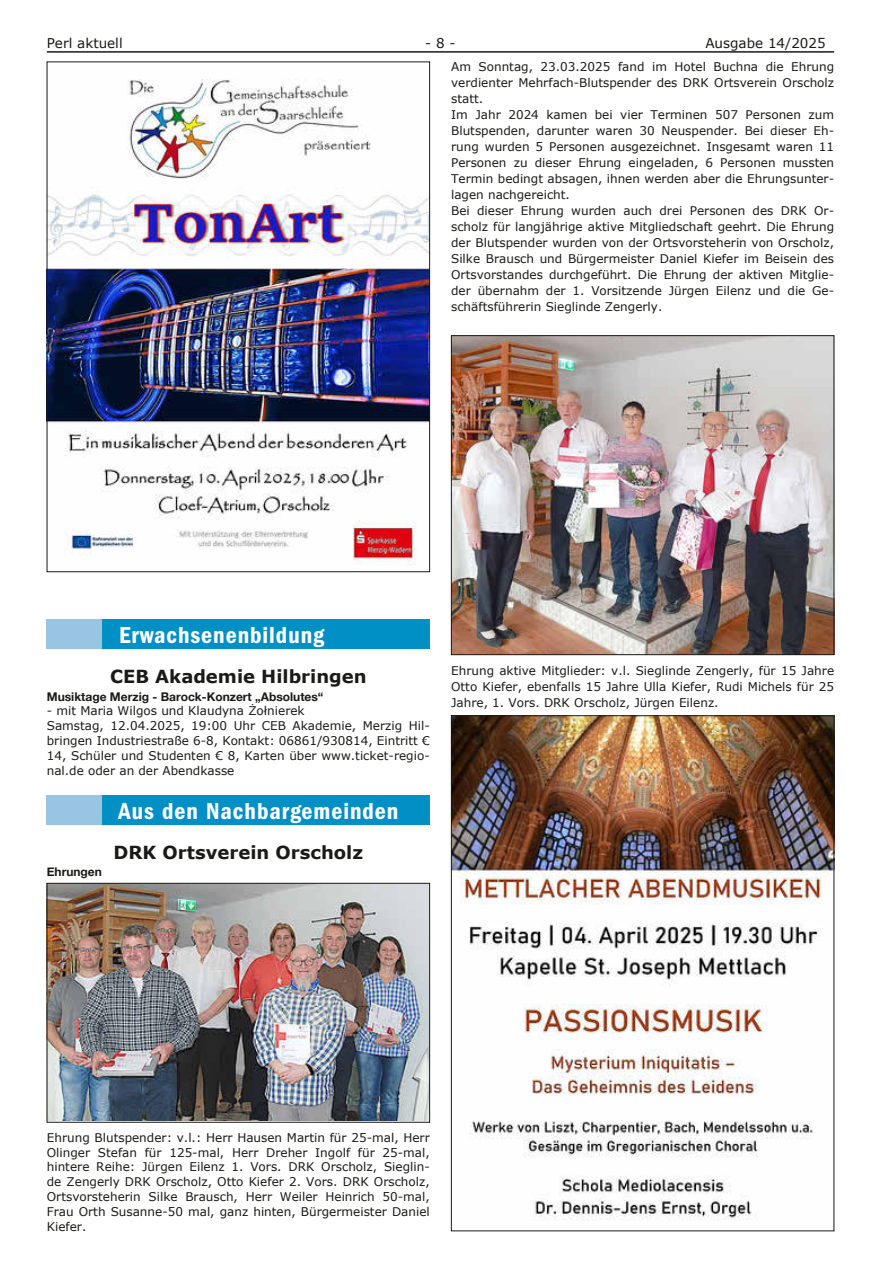
<style>
.page{position:relative;width:881px;height:1263px;background:#fff}
.page>*{position:absolute;margin:0;border:0;box-sizing:border-box;transform-origin:0 0}
.t1{font:600 condensed 24px "Franklin Gothic LT";letter-spacing:.04em;color:#fff}
.t2{font:700 18px "Verdana";color:#1a1a18}
.t3{font:13.5px "Verdana";color:#1a1a18}
.t4{font:12px/16px "Verdana";color:#1a1a18}
.t5{font:700 12px "Helvetica Neue";color:#1a1a18}
</style>
<div class="page">
<hr style="left:47px;top:51px;width:786px;height:2px;background:#1a1a18">
<img style="left:453px;top:337px;width:378px;height:316px">
<div style="left:451px;top:335px;width:382px;height:320px;border:1px solid #1a1a18"></div>
<img style="left:453px;top:717px;width:378px;height:504px">
<img style="left:49px;top:79px;width:378px;height:486px">
<div style="left:102px;top:619px;width:327px;height:30px;background:#0190c6"></div>
<div style="left:47px;top:619px;width:55px;height:30px;background:#99c4e3"></div>
<div style="left:102px;top:795px;width:327px;height:30px;background:#0190c6"></div>
<div style="left:47px;top:795px;width:55px;height:30px;background:#99c4e3"></div>
<img style="left:49px;top:885px;width:378px;height:235px">
<div style="left:47px;top:883px;width:382px;height:239px;border:1px solid #1a1a18"></div>
<p class="t3" style="left:47px;top:34px;width:77px">Perl aktuell</p>
<p class="t3" style="left:425px;top:34px;width:32px">- 8 -</p>
<p class="t3" style="left:705px;top:34px;width:122px">Ausgabe 14/2025</p>
<p class="t4" style="left:451px;top:59px;width:384px">Am Sonntag, 23.03.2025 fand im Hotel Buchna die Ehrung verdienter Mehrfach-Blutspender des DRK Ortsverein Orscholz statt.<br>Im Jahr 2024 kamen bei vier Terminen 507 Personen zum Blutspenden, darunter waren 30 Neuspender. Bei dieser Eh&shy;rung wurden 5 Personen ausgezeichnet. Insgesamt waren 11<br>Personen zu dieser Ehrung eingeladen, 6 Personen mussten Termin bedingt absagen, ihnen werden aber die Ehrungsunter&shy;lagen nachgereicht.<br>Bei dieser Ehrung wurden auch drei Personen des DRK Or&shy;scholz für langjährige aktive Mitgliedschaft geehrt. Die Ehrung der Blutspender wurden von der Ortsvorsteherin von Orscholz, Silke Brausch und Bürgermeister Daniel Kiefer im Beisein des Ortsvorstandes durchgeführt. Die Ehrung der aktiven Mitglie&shy;der übernahm der 1. Vorsitzende Jürgen Eilenz und die Ge&shy;schäftsführerin Sieglinde Zengerly.</p>
<h1 class="t1" style="left:119px;top:622px;width:206px">Erwachsenenbildung</h1>
<h2 class="t2" style="left:110px;top:664px;width:258px">CEB Akademie Hilbringen</h2>
<p class="t5" style="left:47px;top:687px;width:278px">Musiktage Merzig - Barock-Konzert „Absolutes“</p>
<p class="t4" style="left:47px;top:704px;width:384px;line-height:14.9px">- mit Maria Wilgos und Klaudyna Żołnierek<br>Samstag, 12.04.2025, 19:00 Uhr CEB Akademie, Merzig Hil&shy;bringen Industriestraße 6-8, Kontakt: 06861/930814, Eintritt € 14, Schüler und Studenten € 8, Karten über www.ticket-regio&shy;nal.de oder an der Abendkasse</p>
<h1 class="t1" style="left:119px;top:797px;width:281px">Aus den Nachbargemeinden</h1>
<h2 class="t2" style="left:113px;top:839px;width:251px">DRK Ortsverein Orscholz</h2>
<p class="t5" style="left:47px;top:862px;width:57px">Ehrungen</p>
<p class="t4" style="left:451px;top:663px;width:384px;text-align:justify">Ehrung aktive Mitglieder: v.l. Sieglinde Zengerly, für 15 Jahre Otto Kiefer, ebenfalls 15 Jahre Ulla Kiefer, Rudi Michels für 25<br>Jahre, 1. Vors. DRK Orscholz, Jürgen Eilenz.</p>
<p class="t4" style="left:47px;top:1130px;width:384px;line-height:14.9px;text-align:justify">Ehrung Blutspender: v.l.: Herr Hausen Martin für 25-mal, Herr Olinger Stefan für 125-mal, Herr Dreher Ingolf für 25-mal, hintere Reihe: Jürgen Eilenz 1. Vors. DRK Orscholz, Sieglin&shy;de Zengerly DRK Orscholz, Otto Kiefer 2. Vors. DRK Orscholz, Ortsvorsteherin Silke Brausch, Herr Weiler Heinrich 50-mal, Frau Orth Susanne-50 mal, ganz hinten, Bürgermeister Daniel Kiefer.</p>
</div>
